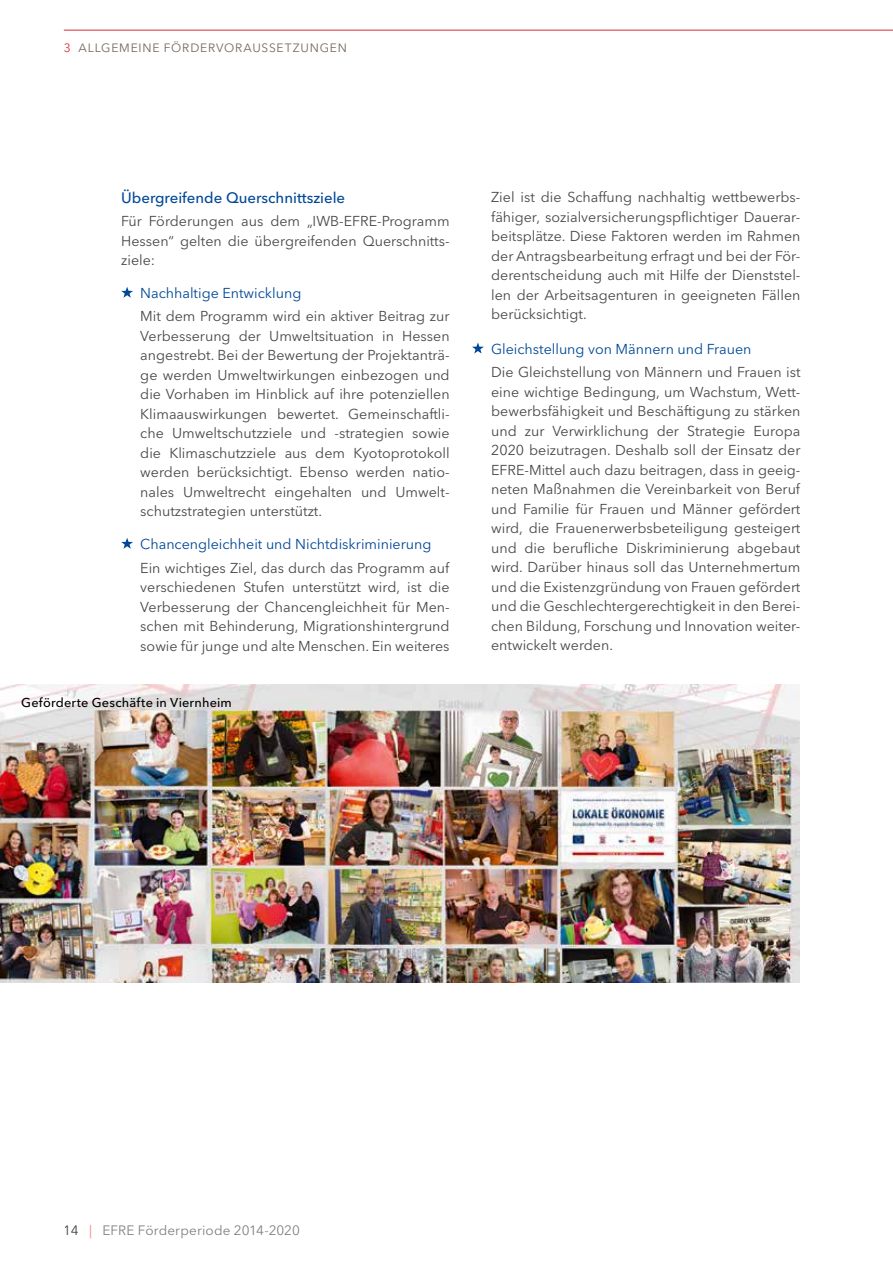
<style>
.page{position:relative;width:893px;height:1263px;background:#fff}
.page>*{position:absolute;margin:0;border:0;box-sizing:border-box;transform-origin:0 0}
.t1{font:500 15px "Avenir Next LT Pro";color:#004896}
.t2{font:14.25px/19.5px "Avenir Next LT Pro";color:#484847;text-align:justify}
.t3{font:14.25px "Avenir Next LT Pro";color:#004896}
.t4{font:13.5px "Avenir Next LT Pro";letter-spacing:.005em;color:#565655}
.t5{font:500 12.75px "Avenir Next LT Pro";letter-spacing:.015em;color:#000}
.t6{font:12px "Avenir Next LT Pro";letter-spacing:.07em;color:#75685c}
.s1{color:#dc2c32}
.s2{color:#000}
.s3{color:#e35f53}
</style>
<div class="page">
<hr style="left:64px;top:30px;width:829px;height:1px;background:#dc2c32">
<svg style="left:472px;top:342px;width:12px;height:11px"></svg>
<svg style="left:121px;top:287px;width:12px;height:11px"></svg>
<svg style="left:121px;top:538px;width:12px;height:11px"></svg>
<img style="left:0;top:685px;width:799px;height:297px">
<p class="t6" style="left:64px;top:40px;width:33px"><span class="s1">3</span> Allgemei</p>
<p class="t6" style="left:142px;top:40px;width:49px">ne Förderv</p>
<p class="t6" style="left:224px;top:40px;width:46px">orAUsse</p>
<p class="t6" style="left:285px;top:40px;width:64px">tzu ngen</p>
<p class="t1" style="left:121px;top:188px;width:226px">Übergreifende Querschnittsziele</p>
<p class="t2" style="left:121px;top:212px;width:330px">Für Förderungen aus dem „IWB-EFRE-Programm Hessen“ gelten die übergreifenden Querschnitts&shy;ziele:</p>
<p class="t3" style="left:140px;top:284px;width:163px">Nachhaltige Entwicklung</p>
<p class="t2" style="left:140px;top:307px;width:311px">Mit dem Programm wird ein aktiver Beitrag zur Verbesserung der Umweltsituation in Hessen angestrebt. Bei der Bewertung der Projektanträ&shy;ge werden Umweltwirkungen einbezogen und die Vorhaben im Hinblick auf ihre potenziellen Klimaauswirkungen bewertet. Gemeinschaftli&shy;che Umweltschutzziele und -strategien sowie die Klimaschutzziele aus dem Kyotoprotokoll werden berücksichtigt. Ebenso werden natio&shy;nales Umweltrecht eingehalten und Umwelt&shy;schutzstrategien unterstützt.</p>
<p class="t3" style="left:140px;top:535px;width:293px">Chancengleichheit und Nichtdiskriminierung</p>
<p class="t2" style="left:140px;top:558px;width:311px">Ein wichtiges Ziel, das durch das Programm auf verschiedenen Stufen unterstützt wird, ist die Verbesserung der Chancengleichheit für Men&shy;schen mit Behinderung, Migrationshintergrund sowie für junge und alte Menschen. Ein weiteres</p>
<p class="t5" style="left:21px;top:695px;width:212px">Geförderte Geschäfte in Viernheim</p>
<p class="t2" style="left:491px;top:187px;width:311px">Ziel ist die Schaffung nachhaltig wettbewerbs&shy;fähiger, sozialversicherungspflichtiger Dauerar&shy;beitsplätze. Diese Faktoren werden im Rahmen der Antragsbearbeitung erfragt und bei der För&shy;derentscheidung auch mit Hilfe der Dienststel&shy;len der Arbeitsagenturen in geeigneten Fällen berücksichtigt.</p>
<p class="t3" style="left:491px;top:340px;width:262px">Gleichstellung von Männern und Frauen</p>
<p class="t2" style="left:491px;top:362px;width:311px">Die Gleichstellung von Männern und Frauen ist eine wichtige Bedingung, um Wachstum, Wett&shy;bewerbsfähigkeit und Beschäftigung zu stärken und zur Verwirklichung der Strategie Europa 2020 beizutragen. Deshalb soll der Einsatz der EFRE-Mittel auch dazu beitragen, dass in geeig&shy;neten Maßnahmen die Vereinbarkeit von Beruf und Familie für Frauen und Männer gefördert wird, die Frauenerwerbsbeteiligung gesteigert und die berufliche Diskriminierung abgebaut wird. Darüber hinaus soll das Unternehmertum und die Existenzgründung von Frauen gefördert und die Geschlechtergerechtigkeit in den Berei&shy;chen Bildung, Forschung und Innovation weiter&shy;entwickelt werden.</p>
<p class="t4" style="left:64px;top:1222px;width:238px"><span class="s2">14</span> <span class="s3">|</span> EFRE Förderperiode 2014-2020</p>
</div>
